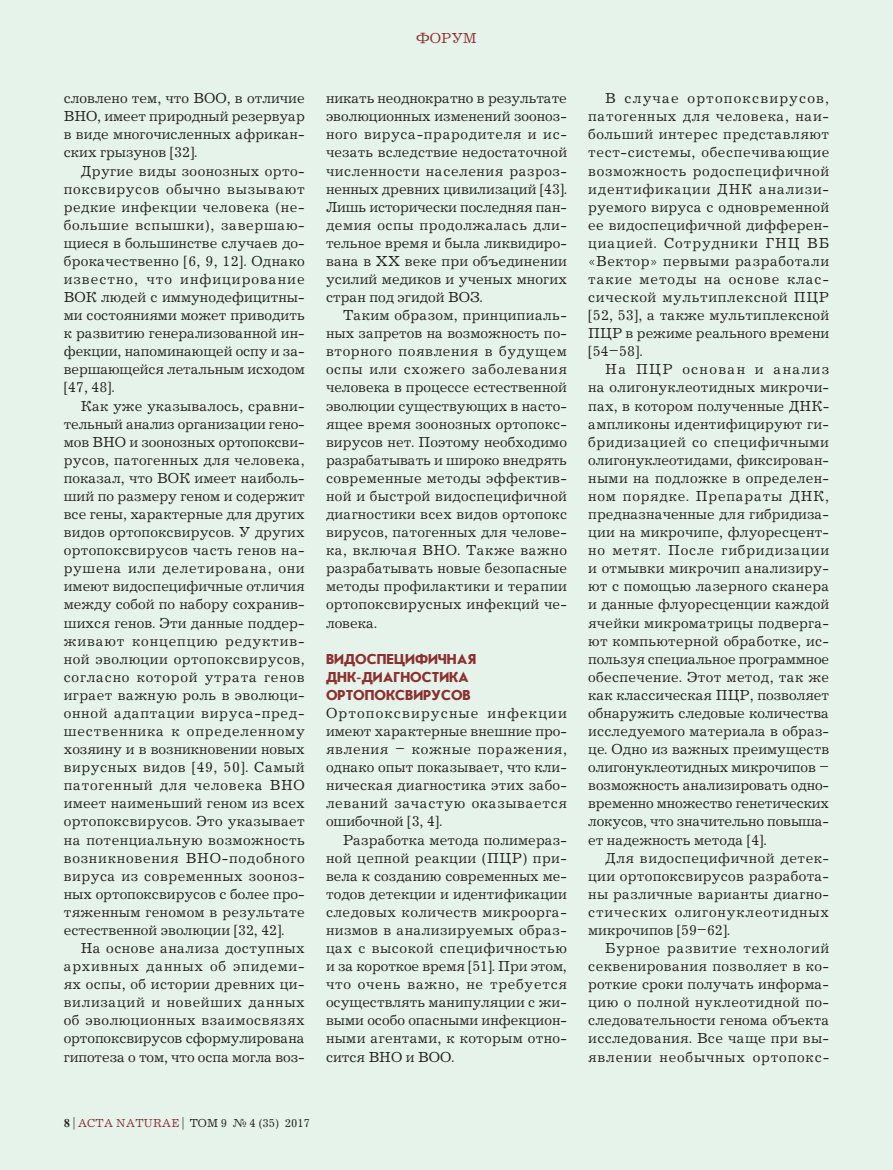
<style>
.page{position:relative;width:893px;height:1170px;background:#fff}
.page>*{position:absolute;margin:0;border:0;box-sizing:border-box;transform-origin:0 0}
.Текст{font:15px/18px "Journal C";color:#231f20;text-align:justify}
.Текст_без_Отступа{font:15px/18px "Journal C";letter-spacing:.04em;color:#231f20;text-align:justify}
.subhead1{font:700 15px/18px "Journal Sans C";color:#8c2f2f}
.t1{font:15px "Journal C";color:#8c2f2f}
.t2{font:12px "Journal C";color:#231f20}
.s1{font-weight:700}
.s2{color:#8c2f2f}
</style>
<div class="page">
<div style="left:0;top:0;width:893px;height:1169px;background:#e6f3ea"></div>
<p class="Текст" style="left:64px;top:90px;width:243px">словлено тем, что ВОО, в отличие ВНО, имеет природный резервуар в виде многочисленных африкан&shy;ских грызунов [32].</p>
<p class="Текст" style="left:64px;top:162px;width:243px;text-indent:17px">Другие виды зоонозных орто&shy;поксвирусов обычно вызывают редкие инфекции человека (не&shy;большие вспышки), завершаю&shy;щиеся в большинстве случаев до&shy;брокачественно [6, 9, 12]. Однако известно, что инфицирование ВОК людей с иммунодефицитны&shy;ми состояниями может приводить к развитию генерализованной ин&shy;фекции, напоминающей оспу и за&shy;вершающейся летальным исходом [47, 48].</p>
<p class="Текст" style="left:64px;top:397px;width:243px;text-indent:17px">Как уже указывалось, сравни&shy;тельный анализ организации гено&shy;мов ВНО и зоонозных ортопоксви&shy;русов, патогенных для человека, показал, что ВОК имеет наиболь&shy;ший по размеру геном и содержит все гены, характерные для других видов ортопоксвирусов. У других ортопоксвирусов часть генов на&shy;рушена или делетирована, они имеют видоспецифичные отличия между собой по набору сохранив&shy;шихся генов. Эти данные поддер&shy;живают концепцию редуктив&shy;ной эволюции ортопоксвирусов, согласно которой утрата генов играет важную роль в эволюци&shy;онной адаптации вируса-пред&shy;шественника к определенному хозяину и в возникновении новых вирусных видов [49, 50]. Самый патогенный для человека ВНО имеет наименьший геном из всех ортопоксвирусов. Это указывает на потенциальную возможность возникновения ВНО-подобного вируса из современных зооноз&shy;ных ортопоксвирусов с более про&shy;тяженным геномом в результате естественной эволюции [32, 42].</p>
<p class="Текст" style="left:64px;top:939px;width:243px;text-indent:17px">На основе анализа доступных архивных данных об эпидеми&shy;ях оспы, об истории древних ци&shy;вилизаций и новейших данных об эволюционных взаимосвязях ортопоксвирусов сформулирована гипотеза о том, что оспа могла воз-</p>
<p class="t1" style="left:416px;top:31px;width:62px">ФОРУМ</p>
<p class="Текст" style="left:326px;top:90px;width:243px">никать неоднократно в результате эволюционных изменений зооноз&shy;ного вируса-прародителя и ис&shy;чезать вследствие недостаточной численности населения разроз&shy;ненных древних цивилизаций [43].<br>Лишь исторически последняя пан&shy;демия оспы продолжалась дли&shy;тельное время и была ликвидиро&shy;вана в ХХ веке при объединении усилий медиков и ученых многих стран под эгидой ВОЗ.</p>
<p class="Текст" style="left:326px;top:307px;width:243px;text-indent:17px">Таким образом, принципиаль&shy;ных запретов на возможность по&shy;вторного появления в будущем оспы или схожего заболевания человека в процессе естественной эволюции существующих в насто&shy;ящее время зоонозных ортопокс&shy;вирусов нет. Поэтому необходимо разрабатывать и широко внедрять современные методы эффектив&shy;ной и быстрой видоспецифичной диагностики всех видов ортопокс вирусов, патогенных для челове&shy;ка, включая ВНО. Также важно разрабатывать новые безопасные методы профилактики и терапии ортопоксвирусных инфекций че&shy;ловека.</p>
<p class="subhead1" style="left:326px;top:650px;width:152px">ВИДОСПЕЦИФИЧНАЯ<br>ДНК-ДИАГНОСТИКА<br>ОРТОПОКСВИРУСОВ</p>
<p class="Текст_без_Отступа" style="left:326px;top:704px;width:242px">Ортопоксвирусные инфекции имеют характерные внешние про&shy;явления – кожные поражения, однако опыт показывает, что кли&shy;ническая диагностика этих забо&shy;леваний зачастую оказывается ошибочной [3, 4].</p>
<p class="Текст" style="left:326px;top:831px;width:242px;text-indent:17px">Разработка метода полимераз&shy;ной цепной реакции (ПЦР) при&shy;вела к созданию современных ме&shy;тодов детекции и идентификации следовых количеств микроорга&shy;низмов в анализируемых образ&shy;цах с высокой специфичностью и за короткое время [51]. При этом, что очень важно, не требуется осуществлять манипуляции с жи&shy;выми особо опасными инфекцион&shy;ными агентами, к которым отно&shy;сится ВНО и ВОО.</p>
<p class="t2" style="left:64px;top:1116px;width:248px"><span class="s1">8</span> | <span class="s2">ACTA NATURAE</span> | ТОМ 9 № 4 (35) 2017</p>
<p class="Текст" style="left:588px;top:90px;width:243px;text-indent:17px">В случае ортопоксвирусов, патогенных для человека, наи&shy;больший интерес представляют тест-системы, обеспечивающие возможность родоспецифичной идентификации ДНК анализи&shy;руемого вируса с одновременной ее видоспецифичной дифферен&shy;циацией. Сотрудники ГНЦ ВБ «Вектор» первыми разработали такие методы на основе клас&shy;сической мультиплексной ПЦР [52, 53], а также мультиплексной ПЦР в режиме реального времени [54–58].</p>
<p class="Текст" style="left:588px;top:361px;width:243px;text-indent:17px">На ПЦР основан и анализ на олигонуклеотидных микрочи&shy;пах, в котором полученные ДНК&shy;ампликоны идентифицируют ги&shy;бридизацией со специфичными олигонуклеотидами, фиксирован&shy;ными на подложке в определен&shy;ном порядке. Препараты ДНК, предназначенные для гибридиза&shy;ции на микрочипе, флуоресцент&shy;но метят. После гибридизации и отмывки микрочип анализиру&shy;ют с помощью лазерного сканера и данные флуоресценции каждой ячейки микроматрицы подверга&shy;ют компьютерной обработке, ис&shy;пользуя специальное программное обеспечение. Этот метод, так же как классическая ПЦР, позволяет обнаружить следовые количества исследуемого материала в образ&shy;це. Одно из важных преимуществ олигонуклеотидных микрочипов – возможность анализировать одно&shy;временно множество генетических локусов, что значительно повыша&shy;ет надежность метода [4].</p>
<p class="Текст" style="left:588px;top:849px;width:242px;text-indent:17px">Для видоспецифичной детек&shy;ции ортопоксвирусов разработа&shy;ны различные варианты диагно&shy;стических олигонуклеотидных микрочипов [59–62].</p>
<p class="Текст" style="left:588px;top:939px;width:243px;text-indent:17px">Бурное развитие технологий секвенирования позволяет в ко&shy;роткие сроки получать информа&shy;цию о полной нуклеотидной по&shy;следовательности генома объекта исследования. Все чаще при вы&shy;явлении необычных ортопокс-</p>
</div>
